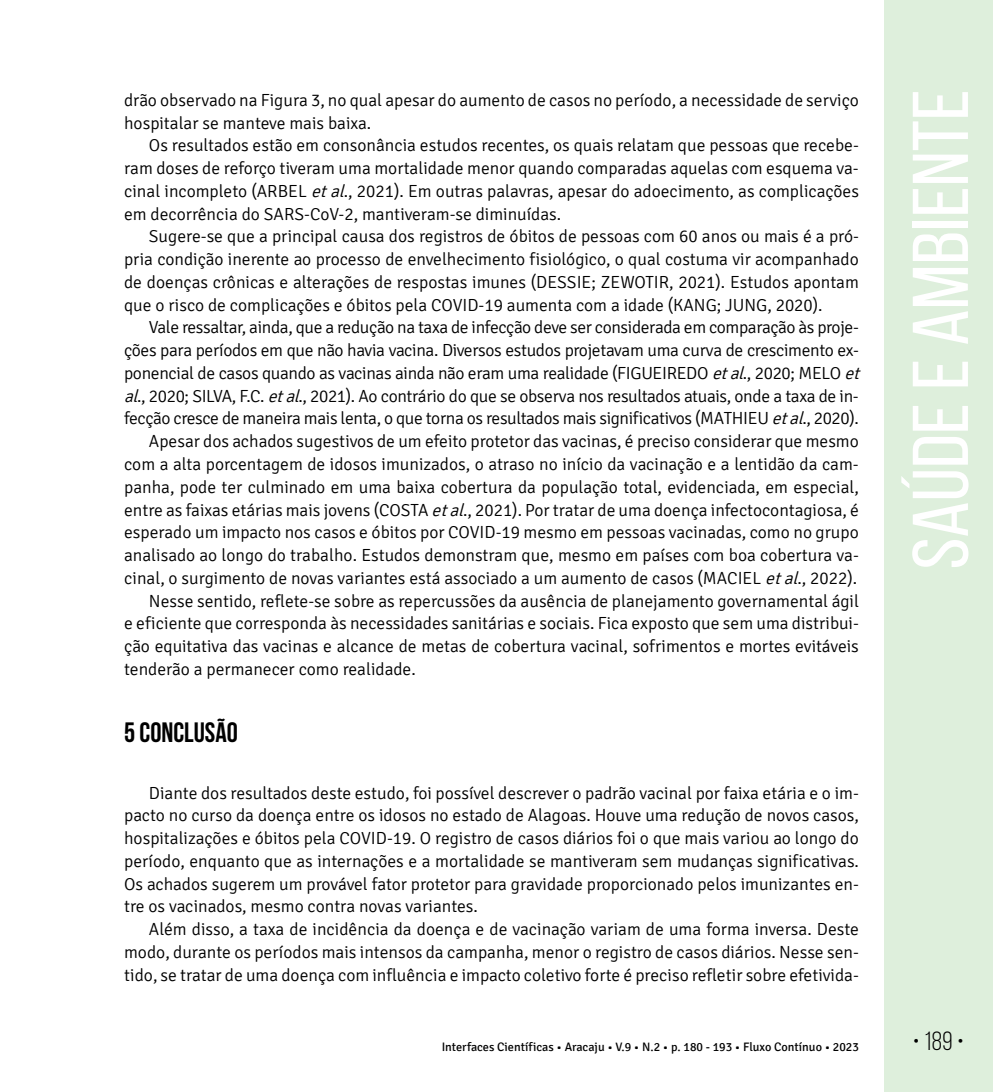
<style>
.page{position:relative;width:993px;height:1092px;background:#fff}
.page>*{position:absolute;margin:0;border:0;box-sizing:border-box;transform-origin:0 0}
.t1{font:78.75px "Bebas Neue";color:#fff;scale:1.09 1}
.t2{font:700 28px "Bebas Neue";color:#000}
.t3{font:26.25px "Bebas Neue";color:#000}
.t4{font:300 17.5px/22.8px "Signika";color:#000;text-align:justify}
.t5{font:300 17.5px "Signika";letter-spacing:-.02em;color:#000}
.t6{font:12.25px "Signika";color:#000}
.s1{font-style:italic}
</style>
<div class="page">
<div style="left:883px;top:0;width:109px;height:1091px;background:#deefdc"></div>
<p class="t4" style="left:124px;top:89px;width:736px">drão observado na Figura 3, no qual apesar do aumento de casos no período, a necessidade de serviço hospitalar se manteve mais baixa.</p>
<p class="t4" style="left:124px;top:134px;width:736px;text-indent:25px">Os resultados estão em consonância estudos recentes, os quais relatam que pessoas que recebe&shy;ram doses de reforço tiveram uma mortalidade menor quando comparadas aquelas com esquema va&shy;cinal incompleto (ARBEL <span class="s1">etal</span>., 2021). Em outras palavras, apesar do adoecimento, as complicações em decorrência do SARS-CoV-2, mantiveram-se diminuídas.</p>
<p class="t4" style="left:124px;top:225px;width:736px;text-indent:25px">Sugere-se que a principal causa dos registros de óbitos de pessoas com 60 anos ou mais é a pró&shy;pria condição inerente ao processo de envelhecimento fisiológico, o qual costuma vir acompanhado de doenças crônicas e alterações de respostas imunes (DESSIE; ZEWOTIR, 2021). Estudos apontam que o risco de complicações e óbitos pela COVID-19 aumenta com a idade (KANG; JUNG, 2020).</p>
<p class="t5" style="left:149px;top:318px;width:711px">Vale ressaltar, ainda, que a redução na taxa de infecção deve ser considerada em comparação às proje-</p>
<p class="t5" style="left:124px;top:341px;width:736px">ções para períodos em que não havia vacina. Diversos estudos projetavam uma curva de crescimento ex-</p>
<p class="t5" style="left:124px;top:363px;width:741px">ponencial de casos quando as vacinas ainda não eram uma realidade (FIGUEIREDO <span class="s1">etal</span>., 2020; MELO <span class="s1">et</span></p>
<p class="t5" style="left:124px;top:386px;width:736px"><span class="s1">al</span>., 2020; SILVA, F.C. <span class="s1">etal</span>., 2021). Ao contrário do que se observa nos resultados atuais, onde a taxa de in-</p>
<p class="t5" style="left:124px;top:409px;width:736px">fecção cresce de maneira mais lenta, o que torna os resultados mais significativos (MATHIEU <span class="s1">etal</span>., 2020).</p>
<p class="t4" style="left:149px;top:430px;width:711px">Apesar dos achados sugestivos de um efeito protetor das vacinas, é preciso considerar que mesmo</p>
<p class="t4" style="left:124px;top:453px;width:736px">com a alta porcentagem de idosos imunizados, o atraso no início da vacinação e a lentidão da cam-</p>
<p class="t4" style="left:124px;top:476px;width:736px">panha, pode ter culminado em uma baixa cobertura da população total, evidenciada, em especial,</p>
<p class="t4" style="left:124px;top:498px;width:736px">entre as faixas etárias mais jovens (COSTA <span class="s1">etal</span>., 2021). Por tratar de uma doença infectocontagiosa, é</p>
<p class="t4" style="left:124px;top:521px;width:736px">esperado um impacto nos casos e óbitos por COVID-19 mesmo em pessoas vacinadas, como no grupo</p>
<p class="t4" style="left:124px;top:544px;width:736px">analisado ao longo do trabalho. Estudos demonstram que, mesmo em países com boa cobertura va-</p>
<p class="t4" style="left:124px;top:567px;width:734px">cinal, o surgimento de novas variantes está associado a um aumento de casos (MACIEL <span class="s1">etal</span>., 2022).</p>
<p class="t4" style="left:149px;top:589px;width:711px">Nesse sentido, reflete-se sobre as repercussões da ausência de planejamento governamental ágil</p>
<p class="t4" style="left:124px;top:612px;width:736px">e eficiente que corresponda às necessidades sanitárias e sociais. Fica exposto que sem uma distribui-</p>
<p class="t4" style="left:124px;top:635px;width:736px">ção equitativa das vacinas e alcance de metas de cobertura vacinal, sofrimentos e mortes evitáveis</p>
<p class="t4" style="left:124px;top:658px;width:293px">tenderão a permanecer como realidade.</p>
<h2 class="t2" style="left:124px;top:717px;width:115px">5 CONCLUSÃO</h2>
<p class="t4" style="left:124px;top:781px;width:736px;text-indent:25px">Diante dos resultados deste estudo, foi possível descrever o padrão vacinal por faixa etária e o im&shy;pacto no curso da doença entre os idosos no estado de Alagoas. Houve uma redução de novos casos, hospitalizações e óbitos pela COVID-19. O registro de casos diários foi o que mais variou ao longo do período, enquanto que as internações e a mortalidade se mantiveram sem mudanças significativas.<br>Os achados sugerem um provável fator protetor para gravidade proporcionado pelos imunizantes en&shy;tre os vacinados, mesmo contra novas variantes.</p>
<p class="t4" style="left:124px;top:918px;width:736px;text-indent:25px">Além disso, a taxa de incidência da doença e de vacinação variam de uma forma inversa. Deste modo, durante os períodos mais intensos da campanha, menor o registro de casos diários. Nesse sen&shy;tido, se tratar de uma doença com influência e impacto coletivo forte é preciso refletir sobre efetivida-</p>
<h1 class="t1" style="left:897px;top:569px;width:442px;rotate:-90deg">Saúde e Ambiente</h1>
<p class="t6" style="left:441px;top:1040px;width:418px">Interfaces Científicas • Aracaju • V.9 • N.2 • p. 180 - 193 • Fluxo Contínuo • 2023</p>
<h3 class="t3" style="left:912px;top:1026px;width:53px">• 189 •</h3>
</div>
